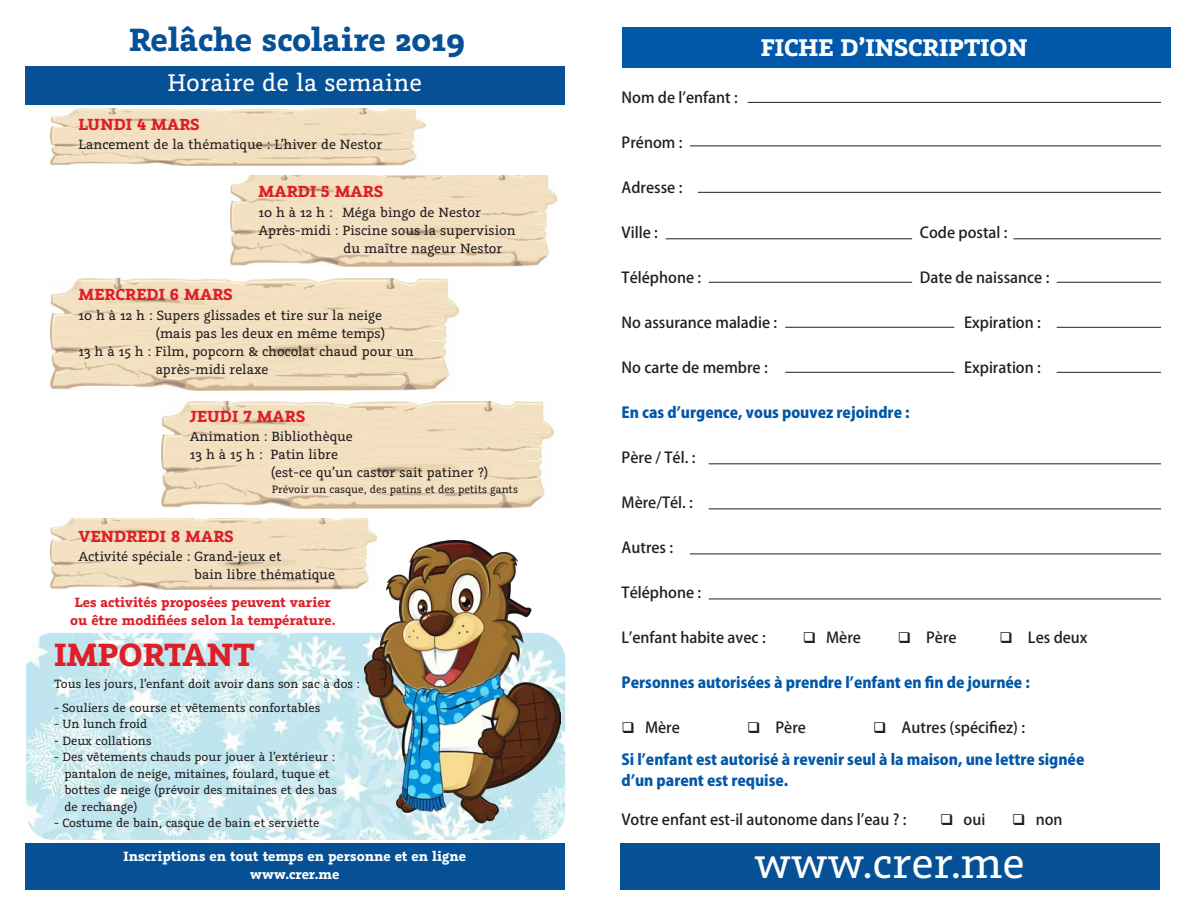
<style>
.page{position:relative;width:1188px;height:918px;background:#fff}
.page>*{position:absolute;margin:0;border:0;box-sizing:border-box;transform-origin:0 0}
.t1{font:48px "Graublau Slab";color:#fff}
.t2{font:700 36px "Graublau Slab";letter-spacing:-.005em;color:#065095}
.t3{font:700 36px "Graublau Slab";color:#de1f27}
.t4{font:27px "Graublau Slab";color:#fff}
.t5{font:700 27px "Graublau Slab";color:#fff}
.t6{font:700 18px "Graublau Slab";letter-spacing:.01em;color:#de1f27}
.t7{font:15px/18px "Graublau Slab";color:#231f20}
.t8{font:500 15px "Koz Go Pro";color:#231f20}
.t9{font:800 15px/31.5px "Koz Go Pro";color:#0157a8}
.t10{font:700 15px/18px "Graublau Slab";color:#de1f27;text-align:center}
.t11{font:700 15px/18px "Graublau Slab";color:#fff;text-align:center}
.t12{font:13.5px/16.5px "Graublau Slab";color:#231f20}
.t13{font:12px "Graublau Slab";color:#231f20}
.s1{color:#231f20}
.s2{font-weight:500;color:#231f20}
</style>
<div class="page">
<img style="left:26px;top:633px;width:539px;height:207px;border-radius:27px">
<img style="left:50px;top:109px;width:376px;height:56px">
<div style="left:25px;top:66px;width:539px;height:38px;background:#065095"></div>
<img style="left:50px;top:519px;width:327px;height:71px">
<img style="left:230px;top:176px;width:327px;height:91px">
<img style="left:50px;top:278px;width:408px;height:112px">
<img style="left:161px;top:401px;width:392px;height:107px">
<div style="left:25px;top:843px;width:539px;height:47px;background:#065095"></div>
<div style="left:620px;top:843px;width:539px;height:47px;background:#065095"></div>
<hr style="left:748px;top:102px;width:413px;height:1px;background:#231f20">
<hr style="left:690px;top:145px;width:471px;height:1px;background:#231f20">
<hr style="left:698px;top:192px;width:463px;height:1px;background:#231f20">
<hr style="left:666px;top:238px;width:246px;height:1px;background:#231f20">
<hr style="left:709px;top:282px;width:203px;height:1px;background:#231f20">
<hr style="left:1014px;top:238px;width:147px;height:1px;background:#231f20">
<hr style="left:1057px;top:282px;width:104px;height:1px;background:#231f20">
<hr style="left:1057px;top:327px;width:104px;height:1px;background:#231f20">
<hr style="left:1057px;top:372px;width:104px;height:1px;background:#231f20">
<hr style="left:785px;top:327px;width:169px;height:1px;background:#231f20">
<hr style="left:785px;top:372px;width:169px;height:1px;background:#231f20">
<hr style="left:709px;top:463px;width:452px;height:1px;background:#231f20">
<hr style="left:709px;top:508px;width:452px;height:1px;background:#231f20">
<hr style="left:690px;top:554px;width:471px;height:1px;background:#231f20">
<hr style="left:709px;top:599px;width:452px;height:1px;background:#231f20">
<div style="left:622px;top:27px;width:549px;height:41px;background:#0157a8"></div>
<img style="left:364px;top:540px;width:197px;height:289px">
<h2 class="t2" style="left:129px;top:29px;width:337px">Relâche scolaire 2019</h2>
<h3 class="t5" style="left:761px;top:39px;width:268px">FICHE D’INSCRIPTION</h3>
<h3 class="t4" style="left:168px;top:74px;width:256px">Horaire de la semaine</h3>
<p class="t6" style="left:78px;top:118px;width:123px">LUNDI 4 MARS</p>
<p class="t7" style="left:78px;top:137px;width:306px">Lancement de la thématique : L’hiver de Nestor</p>
<p class="t8" style="left:622px;top:88px;width:118px">Nom de l’enfant :</p>
<p class="t8" style="left:622px;top:133px;width:62px">Prénom :</p>
<p class="t8" style="left:622px;top:178px;width:62px">Adresse :</p>
<p class="t8" style="left:622px;top:223px;width:38px">Ville :</p>
<p class="t8" style="left:920px;top:223px;width:89px">Code postal :</p>
<p class="t8" style="left:622px;top:268px;width:81px">Téléphone :</p>
<p class="t8" style="left:920px;top:268px;width:131px">Date de naissance :</p>
<p class="t8" style="left:622px;top:313px;width:157px">No assurance maladie :</p>
<p class="t8" style="left:964px;top:313px;width:78px">Expiration :</p>
<p class="t8" style="left:622px;top:358px;width:148px">No carte de membre :</p>
<p class="t8" style="left:964px;top:358px;width:78px">Expiration :</p>
<p class="t9" style="left:622px;top:398px;width:289px">En cas d’urgence, vous pouvez rejoindre :</p>
<p class="t8" style="left:622px;top:448px;width:75px">Père / Tél. :</p>
<p class="t8" style="left:622px;top:493px;width:73px">Mère/Tél. :</p>
<p class="t8" style="left:622px;top:538px;width:53px">Autres :</p>
<p class="t8" style="left:622px;top:583px;width:81px">Téléphone :</p>
<p class="t8" style="left:622px;top:628px;width:146px">L’enfant habite avec :</p>
<p class="t8" style="left:803px;top:628px;width:60px">❑ Mère</p>
<p class="t8" style="left:898px;top:628px;width:60px">❑ Père</p>
<p class="t8" style="left:1000px;top:628px;width:89px">❑ Les deux</p>
<p class="t9" style="left:622px;top:668px;width:410px">Personnes autorisées à prendre l’enfant en fin de journée :</p>
<p class="t8" style="left:622px;top:718px;width:60px">❑ Mère</p>
<p class="t8" style="left:747px;top:718px;width:60px">❑ Père</p>
<p class="t6" style="left:259px;top:186px;width:126px">MARDI 5 MARS</p>
<p class="t7" style="left:258px;top:205px;width:224px">10 h à 12 h : Méga bingo de Nestor</p>
<p class="t7" style="left:258px;top:223px;width:259px">Après-midi : Piscine sous la supervision</p>
<p class="t7" style="left:344px;top:241px;width:161px">du maître nageur Nestor</p>
<p class="t6" style="left:78px;top:289px;width:156px">MERCREDI 6 MARS</p>
<p class="t7" style="left:78px;top:308px;width:305px">10 h à 12 h : Supers glissades et tire sur la neige</p>
<p class="t7" style="left:156px;top:326px;width:231px">(mais pas les deux en même temps)</p>
<p class="t7" style="left:78px;top:344px;width:337px">13 h à 15 h : Film, popcorn &amp; chocolat chaud pour un</p>
<p class="t7" style="left:156px;top:362px;width:114px">après-midi relaxe</p>
<p class="t6" style="left:190px;top:411px;width:117px">JEUDI 7 MARS</p>
<p class="t7" style="left:190px;top:429px;width:165px">Animation : Bibliothèque</p>
<p class="t7" style="left:190px;top:447px;width:150px">13 h à 15 h : Patin libre</p>
<p class="t7" style="left:271px;top:465px;width:219px">(est-ce qu’un castor sait patiner ?)</p>
<p class="t13" style="left:272px;top:486px;width:248px">Prévoir un casque, des patins et des petits gants</p>
<p class="t6" style="left:78px;top:531px;width:157px">VENDREDI 8 MARS</p>
<p class="t7" style="left:194px;top:550px;width:142px;text-indent:-116px">Activité spéciale : Grand-jeux et<br>bain libre thématique</p>
<p class="t10" style="left:70px;top:595px;width:267px">Les activités proposées peuvent varier ou être modifiées selon la température.</p>
<h2 class="t3" style="left:54px;top:644px;width:202px">IMPORTANT</h2>
<p class="t12" style="left:54px;top:677px;width:307px">Tous les jours, l’enfant doit avoir dans son sac à dos :</p>
<p class="t12" style="left:54px;top:701px;width:268px">- Souliers de course et vêtements confortables</p>
<p class="t12" style="left:54px;top:717px;width:95px">- Un lunch froid</p>
<p class="t12" style="left:54px;top:734px;width:99px">- Deux collations</p>
<p class="t12" style="left:65px;top:750px;width:274px;text-indent:-11px">- Des vêtements chauds pour jouer à l’extérieur : pantalon de neige, mitaines, foulard, tuque et bottes de neige (prévoir des mitaines et des bas de rechange)</p>
<p class="t12" style="left:54px;top:816px;width:267px">- Costume de bain, casque de bain et serviette</p>
<p class="t11" style="left:124px;top:849px;width:344px">Inscriptions en tout temps en personne et en ligne www.crer.me</p>
<h1 class="t1" style="left:754px;top:848px;width:272px">www.crer.me</h1>
<p class="t9" style="left:622px;top:713px;width:464px;text-indent:252px"><span class="s1">❑</span> <span class="s2">Autres (spécifiez) :<br></span>Si l’enfant est autorisé à revenir seul à la maison, une lettre signée</p>
<p class="t9" style="left:622px;top:765px;width:168px">d’un parent est requise.</p>
<p class="t8" style="left:622px;top:810px;width:286px">Votre enfant est-il autonome dans l’eau ? :</p>
<p class="t8" style="left:940px;top:810px;width:47px">❑ oui</p>
<p class="t8" style="left:1012px;top:810px;width:52px">❑ non</p>
</div>
